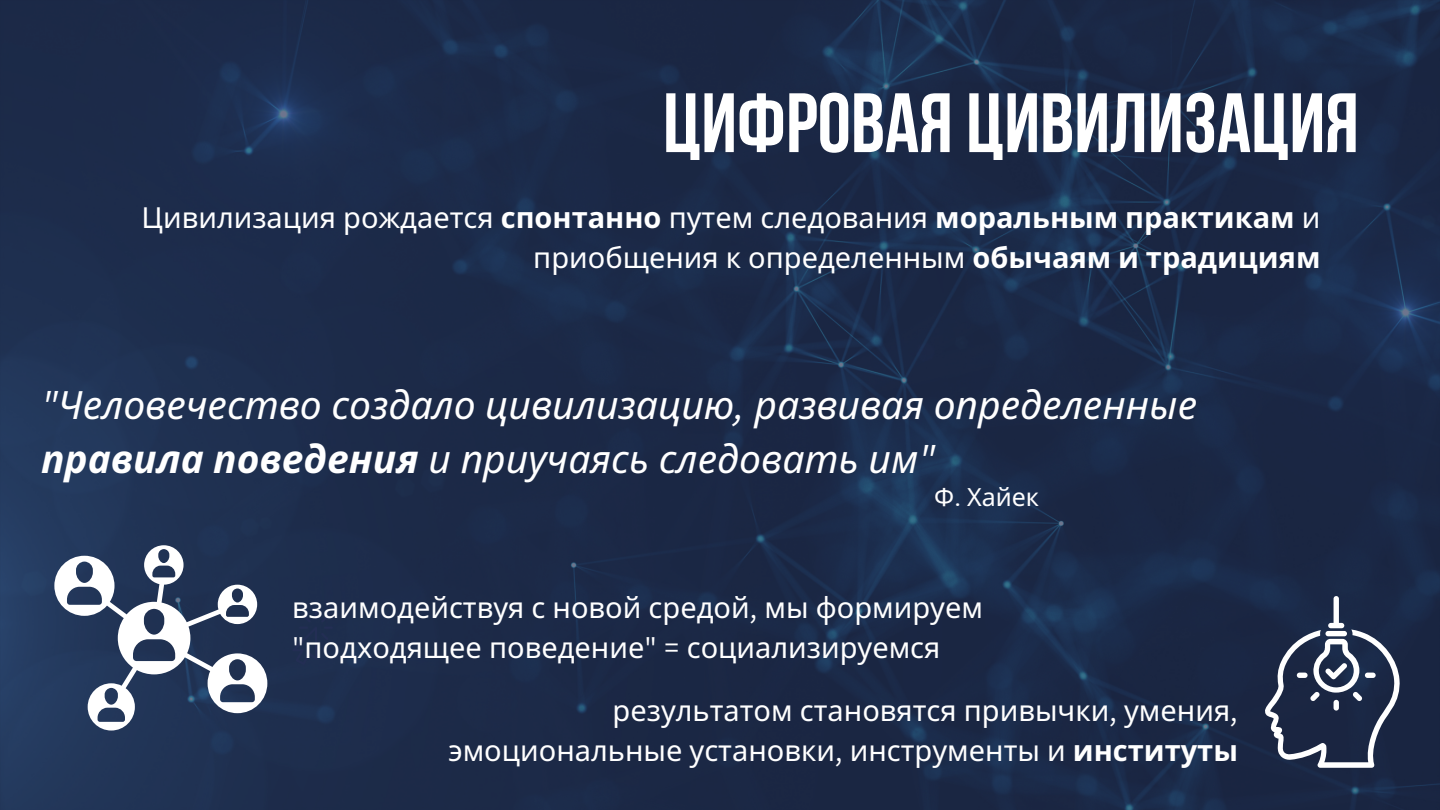
<style>
.page{position:relative;width:1440px;height:810px;background:#fff}
.page>*{position:absolute;margin:0;border:0;box-sizing:border-box;transform-origin:0 0}
.t1{font:700 84px "Bebas Neue";color:#fff}
.t2{font:italic 39px/54px "Noto Sans";color:#fff}
.t3{font:29px/40.5px "Noto Sans";color:#fff;text-align:right}
.t4{font:25px "Noto Sans";color:#fff}
.s1{font-weight:700}
.s2{font-family:"Canva Sans"}
</style>
<div class="page">
<img style="left:0;top:0;width:1440px;height:810px">
<div style="left:292px;top:611px;width:41px;height:54px;background:#1e2e4e"></div>
<svg style="left:54px;top:545px;width:213px;height:186px"></svg>
<svg style="left:1265px;top:596px;width:135px;height:172px;background:#3f4a62"></svg>
<p class="t1" style="left:663px;top:89px;width:698px">цифровая цивилизация</p>
<p class="t3" style="left:142px;top:196px;width:1180px">Цивилизация рождается <span class="s1">спонтанно</span> путем следования <span class="s1">моральным практикам</span> и приобщения к определенным <span class="s1">обычаям и традициям</span></p>
<p class="t2" style="left:41px;top:377px;width:1158px"><span class="s2">"</span>Человечество создало цивилизацию<span class="s2">,</span> развивая определенные <span class="s1">правила поведения</span> и приучаясь следовать им<span class="s2">"</span></p>
<p class="t4" style="left:934px;top:480px;width:106px">Ф<span class="s2">.</span> Хайек</p>
<p class="t3" style="left:292px;top:586px;width:692px;text-align:left">взаимодействуя с новой средой<span class="s2">,</span> мы формируем <span class="s2">"</span>подходящее поведение<span class="s2">" =</span> социализируемся</p>
<p class="t3" style="left:448px;top:689px;width:791px">результатом становятся привычки<span class="s2">,</span> умения<span class="s2">, </span>эмоциональные установки<span class="s2">,</span> инструменты и <span class="s1">институты</span></p>
</div>
